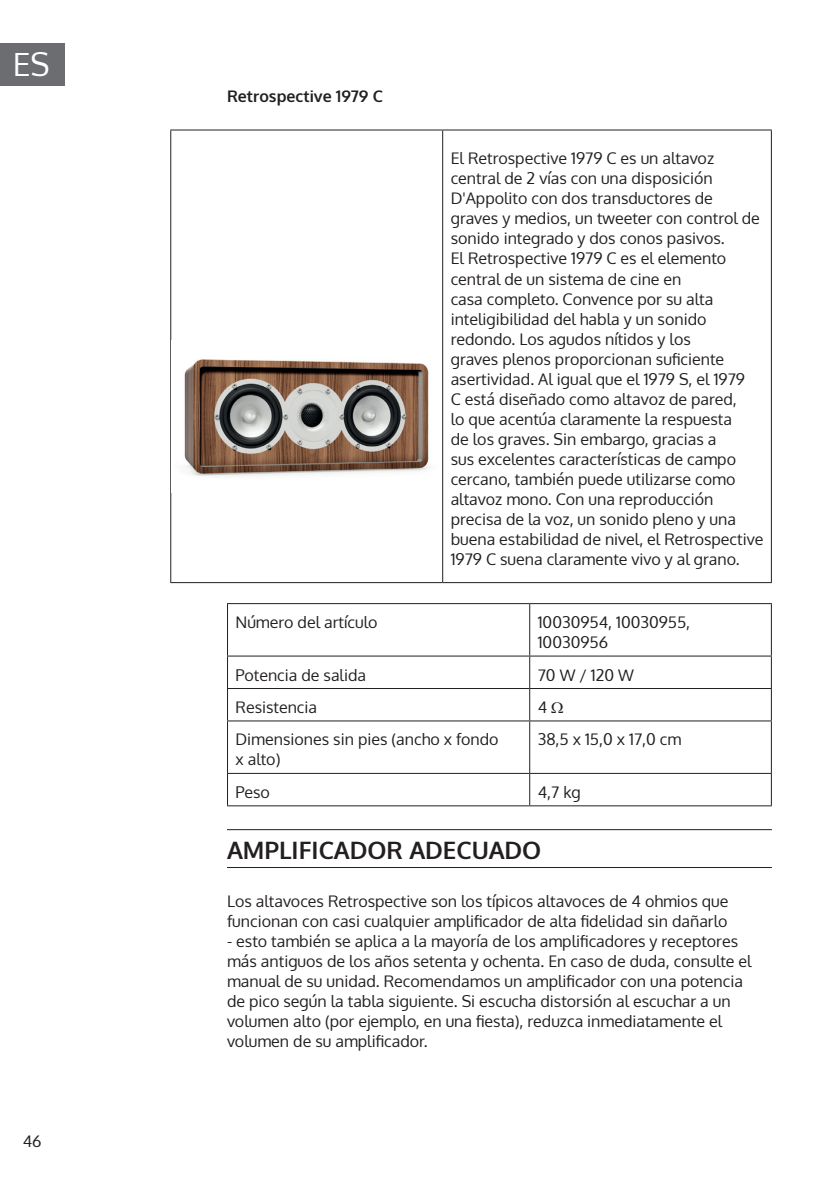
<style>
.page{position:relative;width:840px;height:1191px;background:#fff}
.page>*{position:absolute;margin:0;border:0;box-sizing:border-box;transform-origin:0 0}
.t1{font:32px "Oxygen";color:#fff}
.t2{font:700 24px "Oxygen";color:#231f20}
.t3{font:16px/20px "Oxygen";color:#231f20}
.t4{font:700 16px "Oxygen";color:#231f20}
</style>
<div class="page">
<div style="left:0;top:43px;width:65px;height:42px;background:#6c6d70"></div>
<hr style="left:227px;top:829px;width:544px;height:1px;background:#231f20">
<hr style="left:227px;top:867px;width:544px;height:1px;background:#231f20">
<hr style="left:170px;top:129px;width:272px;height:1px;background:#231f20">
<hr style="left:170px;top:130px;width:1px;height:452px;background:#231f20">
<hr style="left:442px;top:129px;width:329px;height:1px;background:#231f20">
<hr style="left:442px;top:130px;width:1px;height:452px;background:#231f20">
<hr style="left:770px;top:130px;width:1px;height:452px;background:#231f20">
<hr style="left:170px;top:582px;width:272px;height:1px;background:#231f20">
<hr style="left:442px;top:582px;width:329px;height:1px;background:#231f20">
<img style="left:183px;top:359px;width:247px;height:117px">
<hr style="left:227px;top:603px;width:302px;height:1px;background:#231f20">
<hr style="left:227px;top:604px;width:1px;height:51px;background:#231f20">
<hr style="left:529px;top:603px;width:242px;height:1px;background:#231f20">
<hr style="left:529px;top:604px;width:1px;height:51px;background:#231f20">
<hr style="left:770px;top:604px;width:1px;height:51px;background:#231f20">
<hr style="left:227px;top:655px;width:302px;height:1px;background:#231f20">
<hr style="left:227px;top:656px;width:1px;height:32px;background:#231f20">
<hr style="left:529px;top:655px;width:242px;height:1px;background:#231f20">
<hr style="left:529px;top:656px;width:1px;height:32px;background:#231f20">
<hr style="left:770px;top:656px;width:1px;height:32px;background:#231f20">
<hr style="left:227px;top:688px;width:302px;height:1px;background:#231f20">
<hr style="left:227px;top:689px;width:1px;height:31px;background:#231f20">
<hr style="left:529px;top:688px;width:242px;height:1px;background:#231f20">
<hr style="left:529px;top:689px;width:1px;height:31px;background:#231f20">
<hr style="left:770px;top:689px;width:1px;height:31px;background:#231f20">
<hr style="left:227px;top:720px;width:302px;height:1px;background:#231f20">
<hr style="left:227px;top:721px;width:1px;height:52px;background:#231f20">
<hr style="left:529px;top:720px;width:242px;height:1px;background:#231f20">
<hr style="left:529px;top:721px;width:1px;height:52px;background:#231f20">
<hr style="left:770px;top:721px;width:1px;height:52px;background:#231f20">
<hr style="left:227px;top:773px;width:302px;height:1px;background:#231f20">
<hr style="left:227px;top:774px;width:1px;height:31px;background:#231f20">
<hr style="left:529px;top:773px;width:242px;height:1px;background:#231f20">
<hr style="left:529px;top:774px;width:1px;height:31px;background:#231f20">
<hr style="left:770px;top:774px;width:1px;height:31px;background:#231f20">
<hr style="left:227px;top:805px;width:302px;height:1px;background:#231f20">
<hr style="left:529px;top:805px;width:242px;height:1px;background:#231f20">
<h1 class="t1" style="left:13px;top:43px;width:39px">ES</h1>
<p class="t3" style="left:23px;top:1130px;width:20px">46</p>
<p class="t4" style="left:227px;top:86px;width:157px">Retrospective 1979 C</p>
<p class="t3" style="left:450px;top:149px;width:314px">El Retrospective 1979 C es un altavoz central de 2 vías con una disposición D'Appolito con dos transductores de graves y medios, un tweeter con control de sonido integrado y dos conos pasivos.<br>El Retrospective 1979 C es el elemento central de un sistema de cine en<br>casa completo. Convence por su alta inteligibilidad del habla y un sonido redondo. Los agudos nítidos y los<br>graves plenos proporcionan suficiente asertividad. Al igual que el 1979 S, el 1979<br>C está diseñado como altavoz de pared,<br>lo que acentúa claramente la respuesta<br>de los graves. Sin embargo, gracias a<br>sus excelentes características de campo cercano, también puede utilizarse como altavoz mono. Con una reproducción precisa de la voz, un sonido pleno y una buena estabilidad de nivel, el Retrospective 1979 C suena claramente vivo y al grano.</p>
<p class="t3" style="left:235px;top:612px;width:143px">Número del artículo</p>
<p class="t3" style="left:537px;top:612px;width:154px">10030954, 10030955,<br>10030956</p>
<p class="t3" style="left:235px;top:665px;width:132px">Potencia de salida</p>
<p class="t3" style="left:537px;top:665px;width:98px">70 W / 120 W</p>
<p class="t3" style="left:235px;top:697px;width:83px">Resistencia</p>
<p class="t3" style="left:537px;top:697px;width:11px">4</p>
<p class="t3" style="left:235px;top:729px;width:264px">Dimensiones sin pies (ancho x fondo x alto)</p>
<p class="t3" style="left:537px;top:729px;width:145px">38,5 x 15,0 x 17,0 cm</p>
<p class="t3" style="left:235px;top:782px;width:36px">Peso</p>
<p class="t3" style="left:537px;top:782px;width:44px">4,7 kg</p>
<h2 class="t2" style="left:227px;top:834px;width:316px">AMPLIFICADOR ADECUADO</h2>
<p class="t3" style="left:227px;top:891px;width:502px">Los altavoces Retrospective son los típicos altavoces de 4 ohmios que funcionan con casi cualquier amplificador de alta fidelidad sin dañarlo</p>
<p class="t3" style="left:227px;top:931px;width:526px">- esto también se aplica a la mayoría de los amplificadores y receptores más antiguos de los años setenta y ochenta. En caso de duda, consulte el manual de su unidad. Recomendamos un amplificador con una potencia de pico según la tabla siguiente. Si escucha distorsión al escuchar a un volumen alto (por ejemplo, en una fiesta), reduzca inmediatamente el volumen de su amplificador.</p>
</div>
